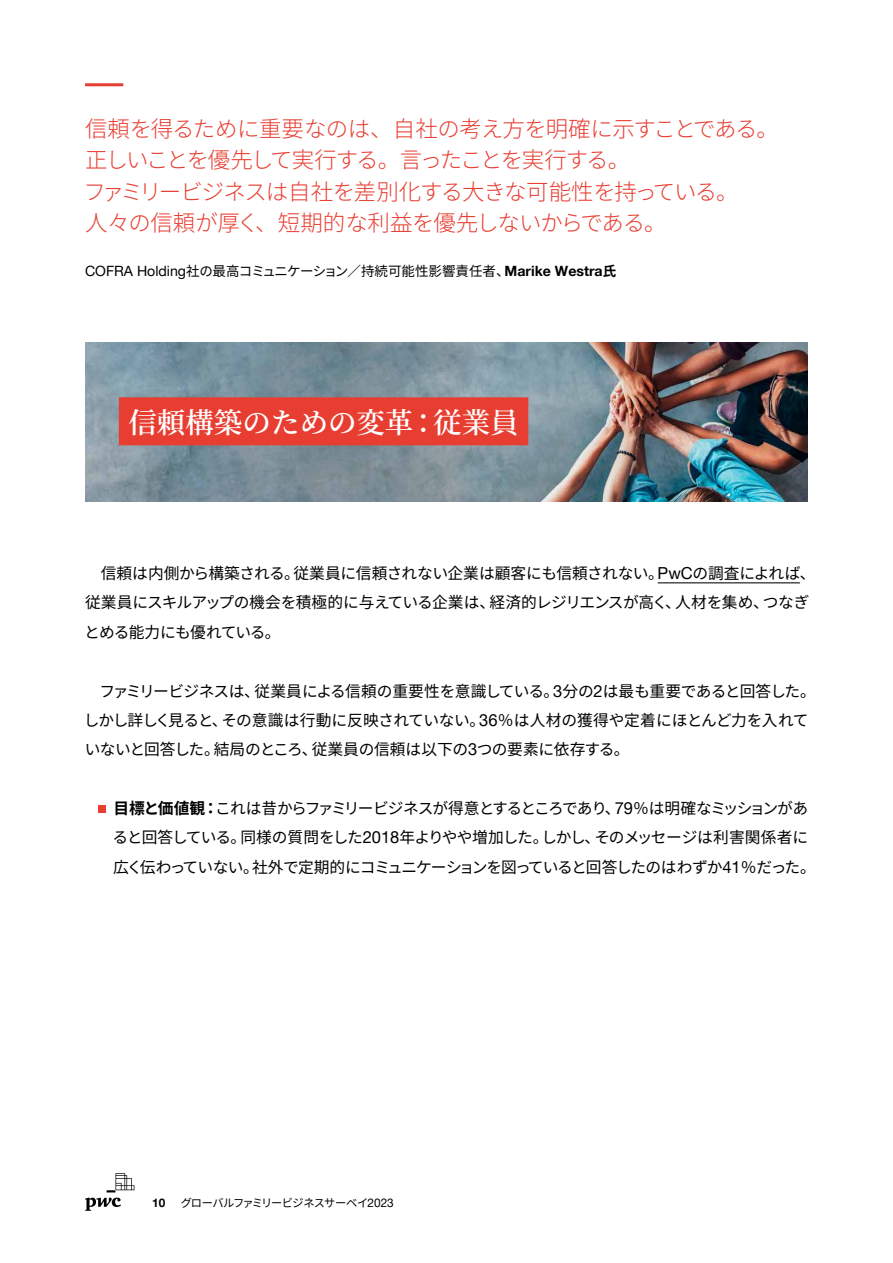
<style>
.page{position:relative;width:893px;height:1263px;background:#fff}
.page>*{position:absolute;margin:0;border:0;box-sizing:border-box;transform-origin:0 0}
.t1{font:600 28.5px "Noto Serif CJ Kjp";color:#fff}
.t2{font:300 22.5px/31.5px "Noto Sans CJ Kjp";letter-spacing:-.055em;color:#e83e32}
.t3{font:15.75px/29.2px "Noto Sans CJ Kjp";letter-spacing:-.04em;color:#000}
.t4{font:15.75px/29.2px "Noto Sans CJ Kjp";letter-spacing:-.065em;color:#000}
.t5{font:13.5px "Noto Sans CJ Kjp";letter-spacing:-.015em;color:#000}
.t6{font:700 11.85px "Helvetica Neue LT Pro";color:#000}
.t7{font:11.25px "Noto Sans CJ Kjp";letter-spacing:-.07em;color:#000}
.s1{font-family:"Helvetica Neue LT Pro";font-size:14.1px}
.s2{font-family:"Helvetica Neue LT Pro";font-weight:700;font-size:14.1px}
.s3{font-weight:700}
.s4{font-family:"Helvetica Neue LT Pro";font-size:16.5px}
.s5{font-family:"Helvetica Neue LT Pro";font-size:11.85px}
</style>
<div class="page">
<svg style="left:85px;top:1173px;width:49px;height:38px"></svg>
<hr style="left:85px;top:83px;width:38px;height:3px;background:#e83e32">
<hr style="left:658px;top:582px;width:142px;height:1px;background:#000">
<img style="left:85px;top:342px;width:723px;height:160px">
<div style="left:119px;top:397px;width:409px;height:48px;background:#e83e32"></div>
<div style="left:98px;top:805px;width:7px;height:8px;background:#e83e32"></div>
<h2 class="t2" style="left:83px;top:113px;width:697px">信頼を得るために重要なのは、自社の考え方を明確に示すことである。正しいことを優先して実行する。言ったことを実行する。<br>ファミリービジネスは自社を差別化する大きな可能性を持っている。<br>人々の信頼が厚く、短期的な利益を優先しないからである。</h2>
<p class="t5" style="left:85px;top:264px;width:533px"><span class="s1">COFRA Holding</span>社の最高コミュニケーション／持続可能性影響責任者、<span class="s2">Marike Westra</span><span class="s3">氏</span></p>
<h1 class="t1" style="left:128px;top:407px;width:392px">信頼構築のための変革：従業員</h1>
<p class="t3" style="left:85px;top:559px;width:733px;text-indent:16px">信頼は内側から構築される。従業員に信頼されない企業は顧客にも信頼されない。<span class="s4">PwC</span>の調査によれば、従業員にスキルアップの機会を積極的に与えている企業は、経済的レジリエンスが高く、人材を集め、つなぎとめる能力にも優れている。</p>
<p class="t3" style="left:84px;top:676px;width:734px;text-indent:16px">ファミリービジネスは、従業員による信頼の重要性を意識している。<span class="s4">3</span>分の<span class="s4">2</span>は最も重要であると回答した。しかし詳しく見ると、その意識は行動に反映されていない。<span class="s4">36</span>％は人材の獲得や定着にほとんど力を入れていないと回答した。結局のところ、従業員の信頼は以下の<span class="s4">3</span>つの要素に依存する。</p>
<p class="t4" style="left:113px;top:794px;width:705px"><span class="s3">目標と価値観：</span>これは昔からファミリービジネスが得意とするところであり、<span class="s4">79</span>％は明確なミッションがあると回答している。同様の質問をした<span class="s4">2018</span>年よりやや増加した。しかし、そのメッセージは利害関係者に広く伝わっていない。社外で定期的にコミュニケーションを図っていると回答したのはわずか<span class="s4">41</span>％だった。</p>
<p class="t6" style="left:152px;top:1195px;width:15px">10</p>
<p class="t7" style="left:181px;top:1196px;width:215px">グローバルファミリービジネスサーベイ<span class="s5">2023</span></p>
</div>
